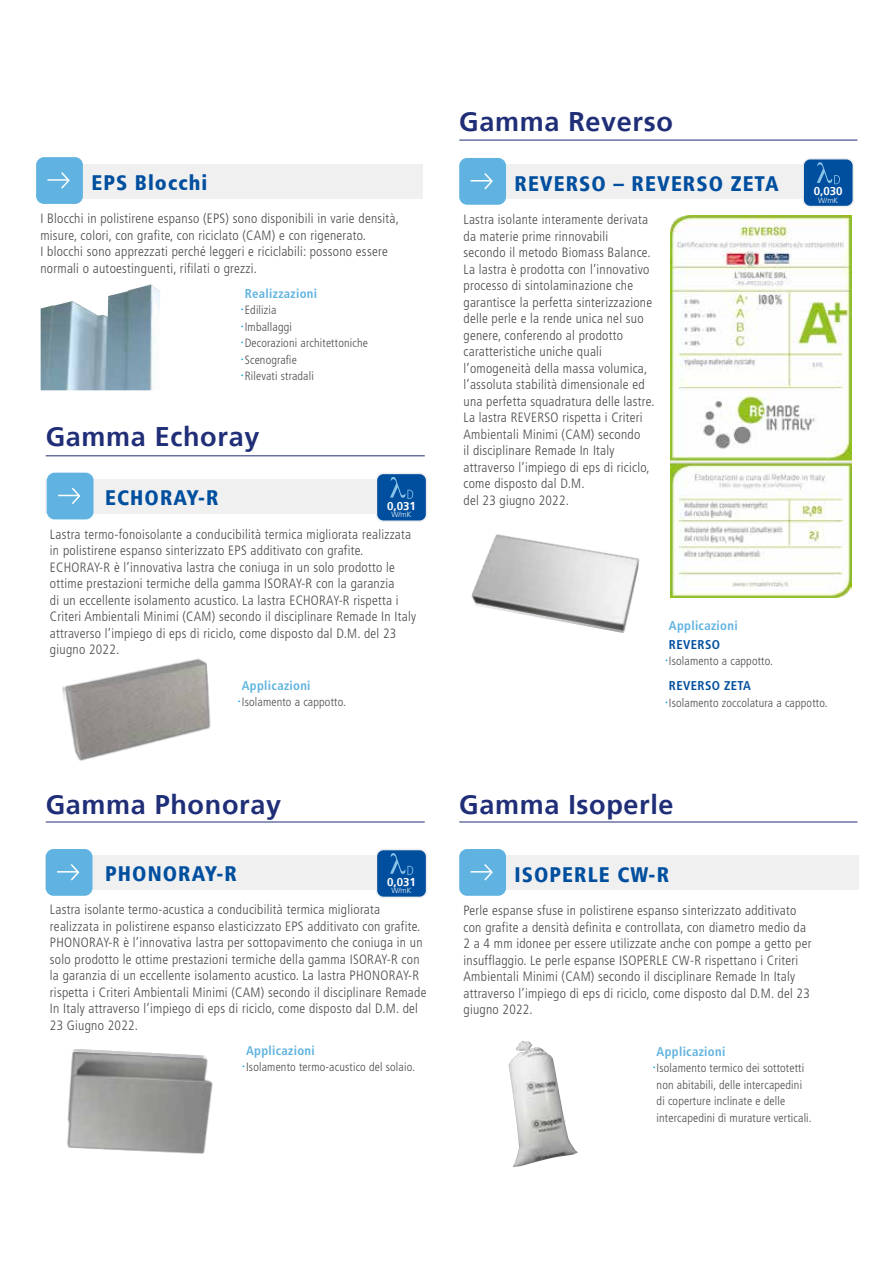
<style>
.page{position:relative;width:893px;height:1263px;background:#fff}
.page>*{position:absolute;margin:0;border:0;box-sizing:border-box;transform-origin:0 0}
.t1{font:700 27px "Frutiger 65";letter-spacing:.025em;color:#1f2e77}
.t2{font:900 condensed 21px "Frutiger 77";letter-spacing:.05em;color:#004f9f}
.t3{font:300 condensed 13.5px/16.5px "Frutiger LT Std";letter-spacing:.02em;color:#4a4a49}
.t4{font:700 condensed 12.75px "Frutiger LT Std";letter-spacing:.025em;color:#60b3e0}
.t5{font:700 condensed 12.75px "Frutiger LT Std";letter-spacing:.03em;color:#004f9f}
.t6{font:700 condensed 12.75px "Frutiger 67";letter-spacing:.025em;color:#60b3e0}
.t7{font:300 condensed 12px/16.5px "Frutiger LT Std";letter-spacing:.015em;color:#4a4a49}
.t8{font:700 11.55px "Frutiger 65";color:#fff}
.t9{font:300 7.5px "Frutiger 45";color:#fff}
.s1{font-size:15px;color:#009fe3}
</style>
<div class="page">
<div style="left:46px;top:479px;width:379px;height:34px;background:#f0f0f0"></div>
<div style="left:46px;top:855px;width:379px;height:34px;background:#f0f0f0"></div>
<div style="left:459px;top:164px;width:346px;height:34px;background:#f0f0f0"></div>
<div style="left:36px;top:165px;width:387px;height:34px;background:#f0f0f0"></div>
<div style="left:459px;top:855px;width:400px;height:34px;background:#f0f0f0"></div>
<img style="left:67px;top:1049px;width:146px;height:105px">
<img style="left:509px;top:1041px;width:69px;height:126px">
<img style="left:471px;top:534px;width:169px;height:99px">
<img style="left:62px;top:658px;width:149px;height:103px">
<hr style="left:46px;top:455px;width:379px;height:1px;background:#1f2e77">
<hr style="left:46px;top:822px;width:379px;height:1px;background:#1f2e77">
<hr style="left:459px;top:140px;width:398px;height:1px;background:#1f2e77">
<hr style="left:459px;top:822px;width:398px;height:1px;background:#1f2e77">
<div style="left:49px;top:475px;width:42px;height:42px;background:#60b3e0;border-radius:6px"></div>
<svg style="left:58px;top:487px;width:23px;height:17px"></svg>
<div style="left:47px;top:473px;width:47px;height:46px;border:4px solid #60b3e0;border-radius:6px"></div>
<div style="left:48px;top:851px;width:42px;height:42px;background:#60b3e0;border-radius:6px"></div>
<svg style="left:57px;top:864px;width:23px;height:17px"></svg>
<div style="left:46px;top:849px;width:46px;height:47px;border:4px solid #60b3e0;border-radius:6px"></div>
<div style="left:461px;top:160px;width:43px;height:42px;background:#60b3e0;border-radius:6px"></div>
<hr style="left:471px;top:180px;width:21px;height:2px;background:#fff">
<svg style="left:483px;top:173px;width:10px;height:17px"></svg>
<div style="left:459px;top:158px;width:47px;height:47px;border:4px solid #60b3e0;border-radius:6px"></div>
<div style="left:38px;top:159px;width:43px;height:43px;background:#60b3e0;border-radius:6px"></div>
<hr style="left:47px;top:179px;width:22px;height:2px;background:#fff">
<svg style="left:60px;top:172px;width:10px;height:17px"></svg>
<div style="left:36px;top:157px;width:47px;height:47px;border:4px solid #60b3e0;border-radius:6px"></div>
<div style="left:461px;top:851px;width:43px;height:42px;background:#60b3e0;border-radius:6px"></div>
<svg style="left:471px;top:864px;width:22px;height:17px"></svg>
<div style="left:459px;top:849px;width:47px;height:47px;border:4px solid #60b3e0;border-radius:6px"></div>
<img style="left:41px;top:284px;width:119px;height:106px">
<div style="left:376px;top:849px;width:51px;height:48px;background:#004f9f;border-radius:7px"></div>
<div style="left:376px;top:849px;width:51px;height:49px;border:2px solid #ededed;border-radius:7px"></div>
<svg style="left:390px;top:853px;width:23px;height:22px"></svg>
<div style="left:803px;top:159px;width:50px;height:48px;background:#004f9f;border-radius:7px"></div>
<div style="left:802px;top:158px;width:52px;height:49px;border:2px solid #ededed;border-radius:7px"></div>
<svg style="left:817px;top:162px;width:23px;height:22px"></svg>
<div style="left:376px;top:473px;width:51px;height:48px;background:#004f9f;border-radius:7px"></div>
<div style="left:376px;top:473px;width:51px;height:49px;border:2px solid #ededed;border-radius:7px"></div>
<svg style="left:390px;top:477px;width:23px;height:22px"></svg>
<img style="left:670px;top:215px;width:181px;height:382px">
<h2 class="t2" style="left:91px;top:170px;width:117px">EPS Blocchi</h2>
<p class="t3" style="left:40px;top:211px;width:360px">I Blocchi in polistirene espanso (EPS) sono disponibili in varie densità, misure, colori, con grafite, con riciclato (CAM) e con rigenerato.<br>I blocchi sono apprezzati perché leggeri e riciclabili: possono essere normali o autoestinguenti, rifilati o grezzi.</p>
<p class="t6" style="left:245px;top:286px;width:74px">Realizzazioni</p>
<p class="t7" style="left:240px;top:302px;width:129px"><span class="s1">·</span>Edilizia<br><span class="s1">·</span>Imballaggi<br><span class="s1">·</span>Decorazioni architettoniche <span class="s1">·</span>Scenografie<br><span class="s1">·</span>Rilevati stradali</p>
<h1 class="t1" style="left:46px;top:420px;width:215px">Gamma Echoray</h1>
<h2 class="t2" style="left:105px;top:485px;width:115px">ECHORAY-R</h2>
<p class="t3" style="left:50px;top:526px;width:368px">Lastra termo-fonoisolante a conducibilità termica migliorata realizzata in polistirene espanso sinterizzato EPS additivato con grafite.<br>ECHORAY-R è l’innovativa lastra che coniuga in un solo prodotto le ottime prestazioni termiche della gamma ISORAY-R con la garanzia<br>di un eccellente isolamento acustico. La lastra ECHORAY-R rispetta i Criteri Ambientali Minimi (CAM) secondo il disciplinare Remade In Italy attraverso l’impiego di eps di riciclo, come disposto dal D.M. del 23 giugno 2022.</p>
<p class="t4" style="left:242px;top:678px;width:70px">Applicazioni</p>
<p class="t7" style="left:238px;top:694px;width:110px"><span class="s1">·</span>Isolamento a cappotto.</p>
<p class="t8" style="left:387px;top:499px;width:30px">0,031</p>
<p class="t9" style="left:391px;top:510px;width:21px">W/mK</p>
<h1 class="t1" style="left:46px;top:788px;width:237px">Gamma Phonoray</h1>
<h2 class="t2" style="left:105px;top:861px;width:133px">PHONORAY-R</h2>
<p class="t3" style="left:50px;top:901px;width:378px">Lastra isolante termo-acustica a conducibilità termica migliorata realizzata in polistirene espanso elasticizzato EPS additivato con grafite.<br>PHONORAY-R è l’innovativa lastra per sottopavimento che coniuga in un solo prodotto le ottime prestazioni termiche della gamma ISORAY-R con la garanzia di un eccellente isolamento acustico. La lastra PHONORAY-R rispetta i Criteri Ambientali Minimi (CAM) secondo il disciplinare Remade In Italy attraverso l’impiego di eps di riciclo, come disposto dal D.M. del 23 Giugno 2022.</p>
<p class="t4" style="left:246px;top:1043px;width:70px">Applicazioni</p>
<p class="t7" style="left:242px;top:1059px;width:175px"><span class="s1">·</span>Isolamento termo-acustico del solaio.</p>
<p class="t8" style="left:387px;top:875px;width:30px">0,031</p>
<p class="t9" style="left:391px;top:886px;width:21px">W/mK</p>
<h1 class="t1" style="left:459px;top:106px;width:215px">Gamma Reverso</h1>
<h2 class="t2" style="left:514px;top:171px;width:266px">REVERSO – REVERSO ZETA</h2>
<p class="t3" style="left:463px;top:211px;width:193px">Lastra isolante interamente derivata da materie prime rinnovabili<br>secondo il metodo Biomass Balance.<br>La lastra è prodotta con l’innovativo processo di sintolaminazione che garantisce la perfetta sinterizzazione delle perle e la rende unica nel suo genere, conferendo al prodotto caratteristiche uniche quali l’omogeneità della massa volumica, l’assoluta stabilità dimensionale ed una perfetta squadratura delle lastre.<br>La lastra REVERSO rispetta i Criteri Ambientali Minimi (CAM) secondo<br>il disciplinare Remade In Italy attraverso l’impiego di eps di riciclo, come disposto dal D.M.<br>del 23 giugno 2022.</p>
<p class="t8" style="left:814px;top:184px;width:30px">0,030</p>
<p class="t9" style="left:818px;top:196px;width:21px">W/mK</p>
<p class="t4" style="left:669px;top:618px;width:70px">Applicazioni</p>
<p class="t5" style="left:669px;top:637px;width:53px">REVERSO</p>
<p class="t7" style="left:665px;top:653px;width:110px"><span class="s1">·</span>Isolamento a cappotto.</p>
<p class="t5" style="left:669px;top:678px;width:84px">REVERSO ZETA</p>
<p class="t7" style="left:665px;top:694px;width:164px"><span class="s1">·</span>Isolamento zoccolatura a cappotto.</p>
<h1 class="t1" style="left:459px;top:788px;width:216px">Gamma Isoperle</h1>
<h2 class="t2" style="left:514px;top:862px;width:156px">ISOPERLE CW-R</h2>
<p class="t3" style="left:463px;top:902px;width:349px">Perle espanse sfuse in polistirene espanso sinterizzato additivato con grafite a densità definita e controllata, con diametro medio da 2 a 4 mm idonee per essere utilizzate anche con pompe a getto per insufflaggio. Le perle espanse ISOPERLE CW-R rispettano i Criteri Ambientali Minimi (CAM) secondo il disciplinare Remade In Italy attraverso l’impiego di eps di riciclo, come disposto dal D.M. del 23 giugno 2022.</p>
<p class="t4" style="left:657px;top:1044px;width:70px">Applicazioni</p>
<p class="t7" style="left:657px;top:1060px;width:157px;text-indent:-4px"><span class="s1">·</span>Isolamento termico dei sottotetti non abitabili, delle intercapedini di coperture inclinate e delle intercapedini di murature verticali.</p>
</div>
